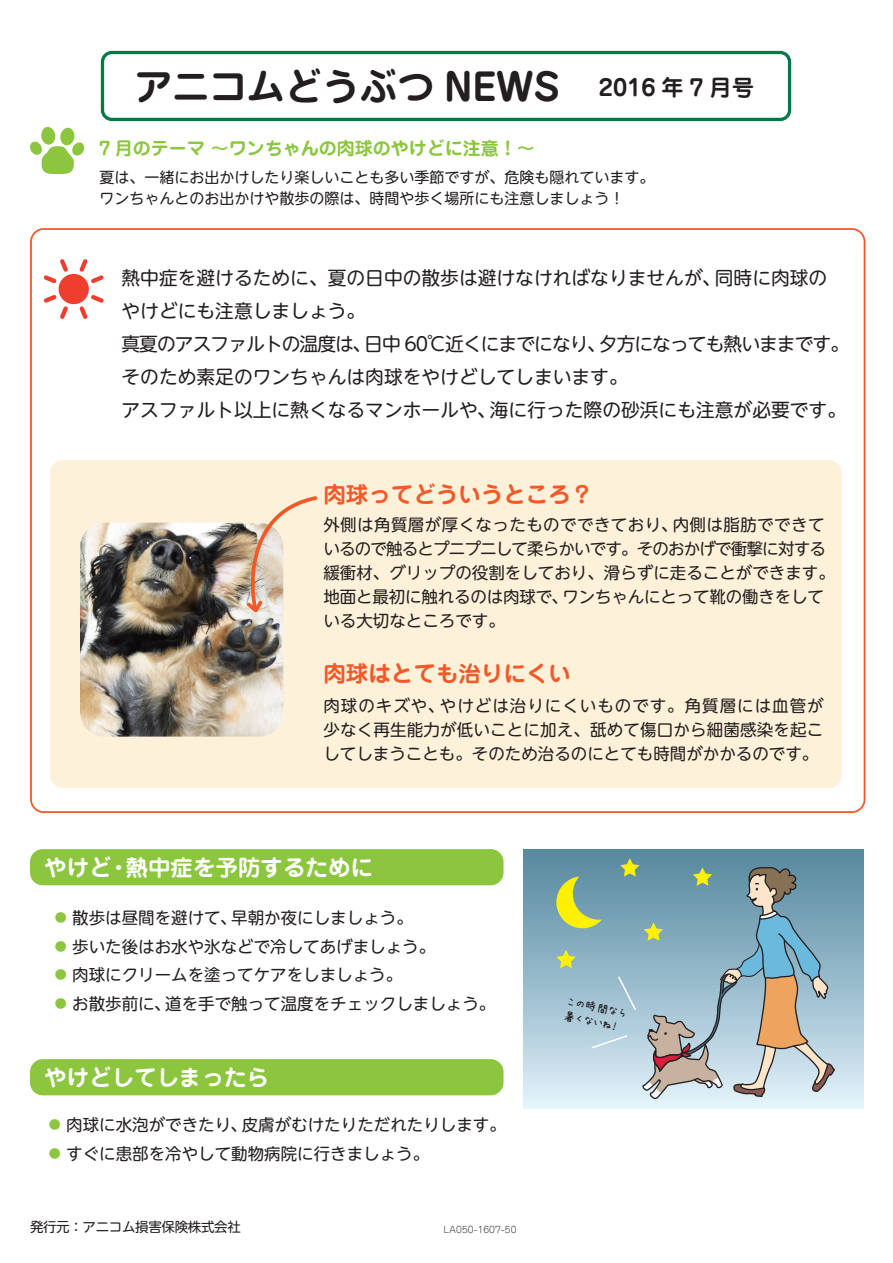
<style>
.page{position:relative;width:893px;height:1263px;background:#fff}
.page>*{position:absolute;margin:0;border:0;box-sizing:border-box;transform-origin:0 0}
.t1{font:700 37.5px "Jun 501 Pro";color:#231f20}
.t2{font:700 22.5px "Jun 501 Pro";color:#fff}
.t3{font:700 22.5px "Jun 501 Pro";color:#f15929}
.t4{font:18.75px/33px "UD Shin M Go Pr 6";color:#231f20}
.t5{font:700 18px "Jun 501 Pro";color:#8bc63e}
.t6{font:16.5px/24px "UD Shin M Go Pr 6";color:#231f20}
.t7{font:15px/21px "UD Shin M Go Pr 6";color:#231f20}
.t8{font:13.5px "UD Shin M Go Pro";letter-spacing:-.025em;color:#231f20}
.t9{font:12px/15px "AP Japanesefont";color:#231f20}
.t10{font:300 9px "Jun 101 Pro";color:#231f20}
.s1{font-size:22.5px}
.s2{font-size:12px;color:#8bc63e}
</style>
<div class="page">
<div style="left:30px;top:849px;width:474px;height:36px;background:#8bc63e;border-radius:13px"></div>
<div style="left:30px;top:1059px;width:474px;height:36px;background:#8bc63e;border-radius:13px"></div>
<div style="left:523px;top:849px;width:341px;height:259px;background:linear-gradient(to bottom,#53869d,#dff0fa)"></div>
<div style="left:50px;top:460px;width:791px;height:328px;background:#fef1d9;border-radius:13px"></div>
<div style="left:101px;top:51px;width:690px;height:70px;border:3px solid #017a47;border-radius:9px"></div>
<svg style="left:30px;top:127px;width:55px;height:47px"></svg>
<svg style="left:43px;top:259px;width:61px;height:60px"></svg>
<img style="left:80px;top:523px;width:203px;height:214px">
<svg style="left:242px;top:496px;width:76px;height:120px"></svg>
<svg style="left:556px;top:858px;width:280px;height:246px;background:#9bb4ba"></svg>
<h1 class="t1" style="left:135px;top:57px;width:621px">アニコムどうぶつ NEWS <span class="s1">2016 年 7 月号</span></h1>
<p class="t5" style="left:99px;top:133px;width:437px">7 月のテーマ ～ワンちゃんの肉球のやけどに注意！～</p>
<p class="t7" style="left:99px;top:165px;width:556px">夏は、一緒にお出かけしたり楽しいことも多い季節ですが、危険も隠れています。ワンちゃんとのお出かけや散歩の際は、時間や歩く場所にも注意しましょう！</p>
<p class="t4" style="left:122px;top:260px;width:729px">熱中症を避けるために、夏の日中の散歩は避けなければなりませんが、同時に肉球のやけどにも注意しましょう。<br>真夏のアスファルトの温度は、日中 60℃近くにまでになり、夕方になっても熱いままです。そのため素足のワンちゃんは肉球をやけどしてしまいます。<br>アスファルト以上に熱くなるマンホールや、海に行った際の砂浜にも注意が必要です。</p>
<h2 class="t3" style="left:323px;top:477px;width:272px">肉球ってどういうところ？</h2>
<p class="t6" style="left:323px;top:512px;width:513px">外側は角質層が厚くなったものでできており、内側は脂肪でできているので触るとプニプニして柔らかいです。そのおかげで衝撃に対する緩衝材、グリップの役割をしており、滑らずに走ることができます。地面と最初に触れるのは肉球で、ワンちゃんにとって靴の働きをしている大切なところです。</p>
<h2 class="t3" style="left:323px;top:655px;width:249px">肉球はとても治りにくい</h2>
<p class="t6" style="left:323px;top:692px;width:502px;text-align:justify">肉球のキズや、やけどは治りにくいものです。角質層には血管が少なく再生能力が低いことに加え、舐めて傷口から細菌感染を起こしてしまうことも。そのため治るのにとても時間がかかるのです。</p>
<h2 class="t2" style="left:44px;top:850px;width:330px">やけど・熱中症を予防するために</h2>
<p class="t6" style="left:55px;top:905px;width:360px"><span class="s2">●</span> 散歩は昼間を避けて、早朝か夜にしましょう。</p>
<p class="t6" style="left:55px;top:933px;width:382px"><span class="s2">●</span> 歩いた後はお水や氷などで冷してあげましょう。</p>
<p class="t6" style="left:55px;top:962px;width:349px"><span class="s2">●</span> 肉球にクリームを塗ってケアをしましょう。</p>
<p class="t6" style="left:55px;top:990px;width:442px"><span class="s2">●</span> お散歩前に、道を手で触って温度をチェックしましょう。</p>
<h2 class="t2" style="left:44px;top:1060px;width:227px">やけどしてしまったら</h2>
<p class="t6" style="left:49px;top:1112px;width:459px"><span class="s2">●</span> 肉球に水泡ができたり、皮膚がむけたりただれたりします。</p>
<p class="t6" style="left:49px;top:1140px;width:382px"><span class="s2">●</span> すぐに患部を冷やして動物病院に行きましょう。</p>
<p class="t8" style="left:30px;top:1215px;width:212px">発行元：アニコム損害保険株式会社</p>
<p class="t10" style="left:443px;top:1222px;width:75px">LA050-1607-50</p>
<p class="t9" style="left:568px;top:994px;width:63px;rotate:12deg">この時間なら暑くないね！</p>
</div>
